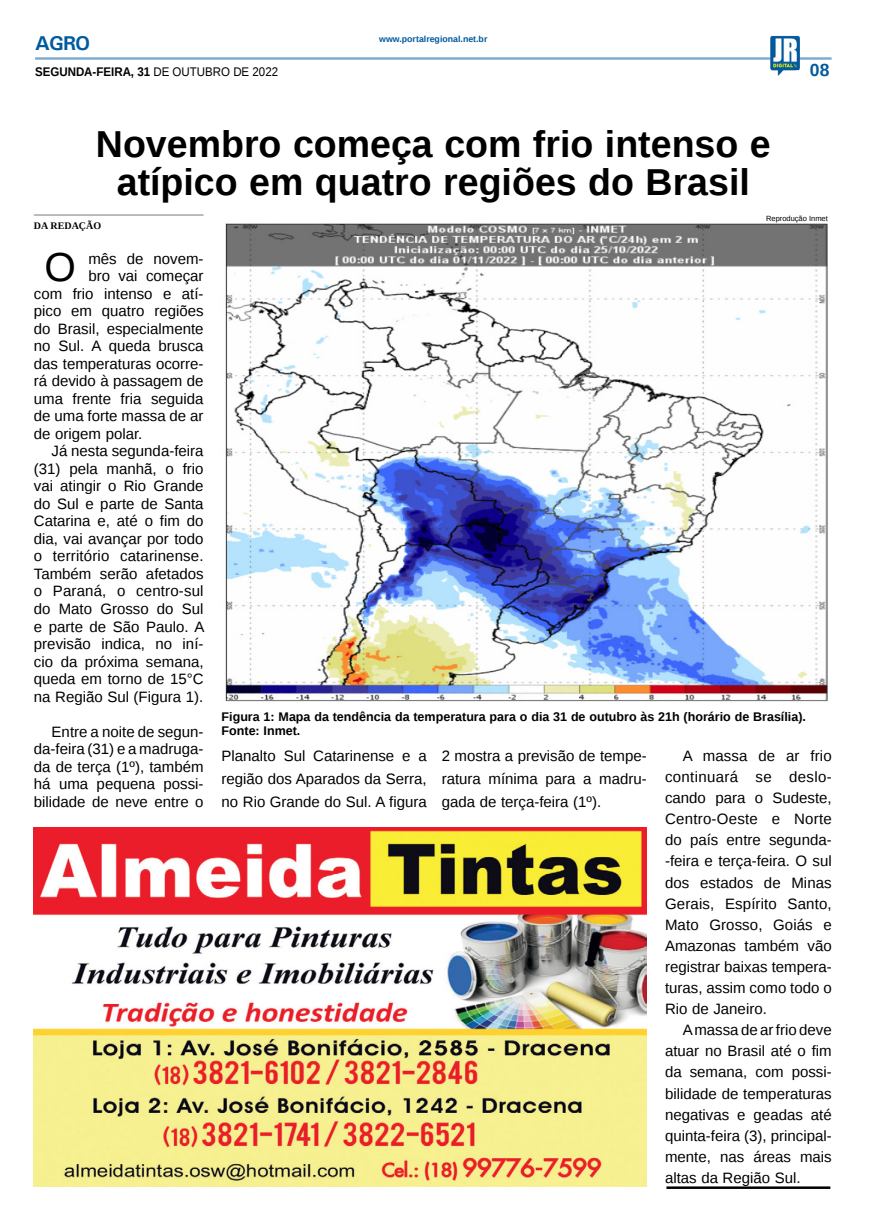
<style>
.page{position:relative;width:869px;height:1223px;background:#fff}
.page>*{position:absolute;margin:0;border:0;box-sizing:border-box;transform-origin:0 0}
.MATÉRIA{font:40.38px "Liberation Sans";color:#000}
.TÍTULO{font:700 37.5px/37.5px "Liberation Sans";color:#000;text-align:center}
.TITULO_PG{font:700 20px "Univers";color:#005a9e}
.TÍTULO-2{font:700 17.5px "Liberation Sans";color:#005a9e}
.MATÉRIA-2{font:15px/21.1px "Liberation Sans";color:#000;text-align:justify}
.LEGENDA{font:700 12.5px/13.8px "Liberation Sans";color:#000}
.DATA_PG{font:700 12.5px "Liberation Sans";color:#000;scale:.92 1}
.CRÉDITO_NOME{font:700 10px "Liberation Serif";color:#000}
.DATA_PG-2{font:700 8.75px "Liberation Sans";color:#005a9e}
.CRÉDITO_FOTO{font:7.5px "Liberation Sans";color:#000}
.s1{font-weight:400}
</style>
<div class="page">
<hr style="left:35px;top:57px;width:796px;height:3px;background:#005a9e">
<img style="left:769px;top:36px;width:30px;height:40px">
<img style="left:33px;top:827px;width:613px;height:359px">
<hr style="left:666px;top:1186px;width:164px;height:2px;background:#000">
<img style="left:225px;top:223px;width:603px;height:479px">
<hr style="left:34px;top:214px;width:169px;height:2px;background:#939598">
<p class="TITULO_PG" style="left:35px;top:31px;width:57px">AGRO</p>
<p class="DATA_PG" style="left:35px;top:63px;width:265px">SEGUNDA-FEIRA, 31 <span class="s1">DE OUTUBRO DE 2022</span></p>
<p class="DATA_PG-2" style="left:379px;top:33px;width:110px">www.portalregional.net.br</p>
<p class="TÍTULO-2" style="left:809px;top:58px;width:21px">08</p>
<p class="TÍTULO" style="left:96px;top:125px;width:676px">Novembro começa com frio intenso e atípico em quatro regiões do Brasil</p>
<p class="CRÉDITO_NOME" style="left:34px;top:218px;width:69px">DA REDAÇÃO</p>
<p class="MATÉRIA" style="left:44px;top:244px;width:33px">O</p>
<p class="MATÉRIA-2" style="left:88px;top:248px;width:117px">mês de novem-</p>
<p class="CRÉDITO_FOTO" style="left:765px;top:214px;width:63px">Reprodução Inmet</p>
<p class="MATÉRIA-2" style="left:88px;top:266px;width:117px">bro vai começar</p>
<p class="MATÉRIA-2" style="left:34px;top:283px;width:171px">com frio intenso e atí-</p>
<p class="MATÉRIA-2" style="left:34px;top:301px;width:171px">pico em quatro regiões</p>
<p class="MATÉRIA-2" style="left:34px;top:318px;width:171px">do Brasil, especialmente</p>
<p class="MATÉRIA-2" style="left:34px;top:336px;width:171px">no Sul. A queda brusca</p>
<p class="MATÉRIA-2" style="left:34px;top:353px;width:171px">das temperaturas ocorre-</p>
<p class="MATÉRIA-2" style="left:34px;top:371px;width:171px">rá devido à passagem de</p>
<p class="MATÉRIA-2" style="left:34px;top:388px;width:171px">uma frente fria seguida</p>
<p class="MATÉRIA-2" style="left:34px;top:406px;width:171px">de uma forte massa de ar</p>
<p class="MATÉRIA-2" style="left:34px;top:423px;width:110px">de origem polar.</p>
<p class="MATÉRIA-2" style="left:34px;top:443px;width:172px;line-height:17.5px;text-indent:18px">Já nesta segunda-feira (31) pela manhã, o frio vai atingir o Rio Grande do Sul e parte de Santa Catarina e, até o fim do dia, vai avançar por todo o território catarinense.<br>Também serão afetados o Paraná, o centro-sul do Mato Grosso do Sul e parte de São Paulo. A previsão indica, no iní&shy;cio da próxima semana, queda em torno de 15°C na Região Sul (Figura 1).</p>
<p class="MATÉRIA-2" style="left:34px;top:723px;width:171px;line-height:17.5px;text-indent:18px">Entre a noite de segun&shy;da-feira (31) e a madruga&shy;da de terça (1º), também há uma pequena possi&shy;bilidade de neve entre o</p>
<p class="LEGENDA" style="left:221px;top:710px;width:585px">Figura 1: Mapa da tendência da temperatura para o dia 31 de outubro às 21h (horário de Brasília).<br>Fonte: Inmet.</p>
<p class="MATÉRIA-2" style="left:221px;top:745px;width:206px;line-height:22.9px">Planalto Sul Catarinense e a região dos Aparados da Serra, no Rio Grande do Sul. A figura</p>
<p class="MATÉRIA-2" style="left:441px;top:745px;width:206px;line-height:22.9px">2 mostra a previsão de tempe&shy;ratura mínima para a madru&shy;gada de terça-feira (1º).</p>
<p class="MATÉRIA-2" style="left:664px;top:745px;width:168px;text-indent:18px">A massa de ar frio continuará se deslo&shy;cando para o Sudeste, Centro-Oeste e Norte do país entre segunda--feira e terça-feira. O sul dos estados de Minas Gerais, Espírito Santo, Mato Grosso, Goiás e Amazonas também vão registrar baixas tempera&shy;turas, assim como todo o Rio de Janeiro.</p>
<p class="MATÉRIA-2" style="left:664px;top:1020px;width:168px;text-indent:18px">A massa de ar frio deve atuar no Brasil até o fim da semana, com possi&shy;bilidade de temperaturas negativas e geadas até quinta-feira (3), principal&shy;mente, nas áreas mais altas da Região Sul.</p>
</div>
